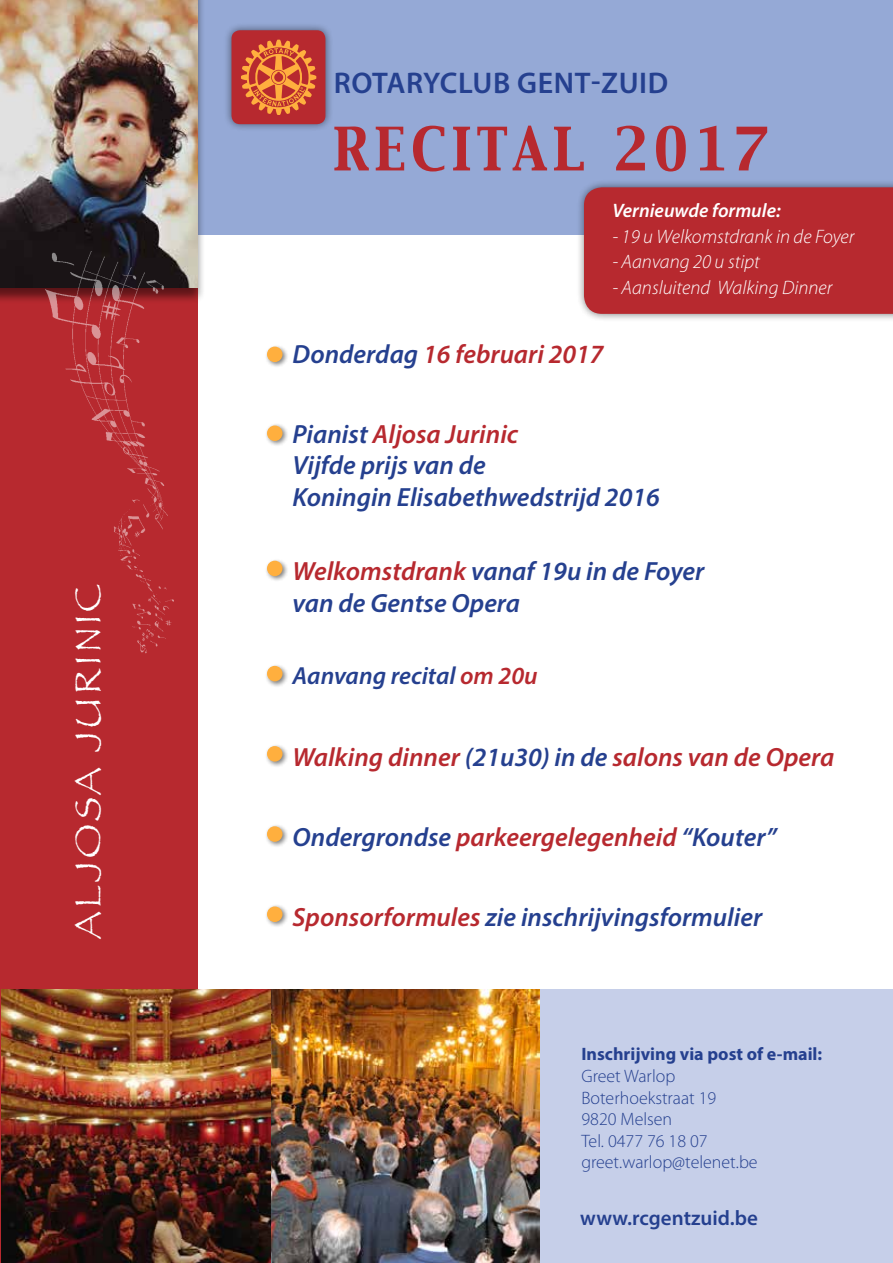
<style>
.page{position:relative;width:893px;height:1263px;background:#fff}
.page>*{position:absolute;margin:0;border:0;box-sizing:border-box;transform-origin:0 0}
.t1{font:52.5px "Capitals";letter-spacing:.1em;color:#b7292f}
.t2{font:37.2px "Papyrus";letter-spacing:.1em;color:#fff}
.t3{font:600 30px "Myriad Pro";letter-spacing:.02em;color:#25408f}
.t4{font:italic 600 26.4px/31.7px "Myriad Pro";color:#25408f}
.t5{font:italic 600 26.4px "Myriad Pro";color:#b7292f}
.t6{font:italic 600 24.75px "Myriad Pro";color:#25408f}
.t7{font:600 21px "Myriad Pro";color:#25408f}
.t8{font:italic 300 19.5px "Myriad Pro";color:#fff}
.t9{font:italic 600 19.5px "Myriad Pro";color:#fff}
.t10{font:300 18px/21.6px "Myriad Pro";color:#25408f}
.t11{font:700 18px "Myriad Pro";color:#25408f}
.s1{color:#25408f}
.s2{color:#b7292f}
</style>
<div class="page">
<div style="left:0;top:0;width:893px;height:235px;background:#95a9d6"></div>
<div style="left:0;top:990px;width:893px;height:273px;background:#c6cfe9"></div>
<div style="left:264px;top:344px;width:25px;height:24px;background:#000;opacity:.5"></div>
<div style="left:267px;top:347px;width:15px;height:15px;background:#ffaf3e;border-radius:50%"></div>
<div style="left:264px;top:423px;width:25px;height:24px;background:#000;opacity:.5"></div>
<div style="left:267px;top:425px;width:15px;height:16px;background:#ffaf3e;border-radius:50%"></div>
<div style="left:264px;top:663px;width:25px;height:25px;background:#000;opacity:.5"></div>
<div style="left:267px;top:666px;width:15px;height:15px;background:#ffaf3e;border-radius:50%"></div>
<div style="left:264px;top:558px;width:25px;height:25px;background:#000;opacity:.5"></div>
<div style="left:267px;top:561px;width:15px;height:15px;background:#ffaf3e;border-radius:50%"></div>
<div style="left:264px;top:743px;width:25px;height:25px;background:#000;opacity:.5"></div>
<div style="left:267px;top:746px;width:15px;height:15px;background:#ffaf3e;border-radius:50%"></div>
<div style="left:264px;top:823px;width:25px;height:25px;background:#000;opacity:.5"></div>
<div style="left:267px;top:826px;width:15px;height:16px;background:#ffaf3e;border-radius:50%"></div>
<div style="left:264px;top:903px;width:25px;height:25px;background:#000;opacity:.5"></div>
<div style="left:267px;top:906px;width:15px;height:16px;background:#ffaf3e;border-radius:50%"></div>
<div style="left:0;top:0;width:197px;height:1263px;background:#b7292f"></div>
<div style="left:0;top:0;width:206px;height:305px;background:#000;opacity:.5"></div>
<img style="left:0;top:0;width:197px;height:288px">
<img style="left:2px;top:990px;width:537px;height:273px">
<div style="left:223px;top:22px;width:110px;height:110px;background:#000;opacity:.5"></div>
<div style="left:231px;top:30px;width:94px;height:94px;background:#b7292f;border-radius:9px"></div>
<svg style="left:241px;top:40px;width:75px;height:75px"></svg>
<div style="left:576px;top:179px;width:317px;height:143px;background:#000;opacity:.5"></div>
<div style="left:584px;top:187px;width:309px;height:127px;background:#b7292f"></div>
<img style="left:46px;top:252px;width:127px;height:402px">
<h2 class="t2" style="left:66px;top:939px;width:357px;rotate:-90deg">ALJOSA JURINIC</h2>
<p class="t3" style="left:334px;top:63px;width:336px">ROTARYCLUB GENT-ZUID</p>
<h1 class="t1" style="left:333px;top:114px;width:437px">RECITAL 2017</h1>
<p class="t9" style="left:612px;top:198px;width:170px">Vernieuwde formule:</p>
<p class="t8" style="left:612px;top:225px;width:243px">- 19 u Welkomstdrank in de Foyer</p>
<p class="t8" style="left:612px;top:250px;width:149px">- Aanvang 20 u stipt</p>
<p class="t8" style="left:612px;top:276px;width:221px">- Aansluitend Walking Dinner</p>
<p class="t5" style="left:293px;top:337px;width:312px"><span class="s1">Donderdag</span> 16 februari 2017</p>
<p class="t4" style="left:293px;top:417px;width:369px">Pianist <span class="s2">Aljosa Jurinic<br></span>Vijfde prijs van de<br>Koningin Elisabethwedstrijd 2016</p>
<p class="t4" style="left:293px;top:555px;width:413px"><span class="s2">Welkomstdrank</span> vanaf 19u in de Foyer van de Gentse Opera</p>
<p class="t6" style="left:293px;top:660px;width:247px">Aanvang recital <span class="s2">om 20u</span></p>
<p class="t5" style="left:293px;top:740px;width:543px">Walking dinner <span class="s1">(21u30) in de</span> salons van de Opera</p>
<p class="t4" style="left:293px;top:821px;width:485px">Ondergrondse <span class="s2">parkeergelegenheid</span> “Kouter”</p>
<p class="t4" style="left:293px;top:901px;width:471px"><span class="s2">Sponsorformules</span> zie inschrijvingsformulier</p>
<p class="t11" style="left:581px;top:1043px;width:242px">Inschrijving via post of e-mail:</p>
<p class="t10" style="left:581px;top:1065px;width:178px">Greet Warlop<br>Boterhoekstraat 19<br>9820 Melsen<br>Tel. 0477 76 18 07 greet.warlop@telenet.be</p>
<p class="t7" style="left:580px;top:1205px;width:179px">www.rcgentzuid.be</p>
</div>
